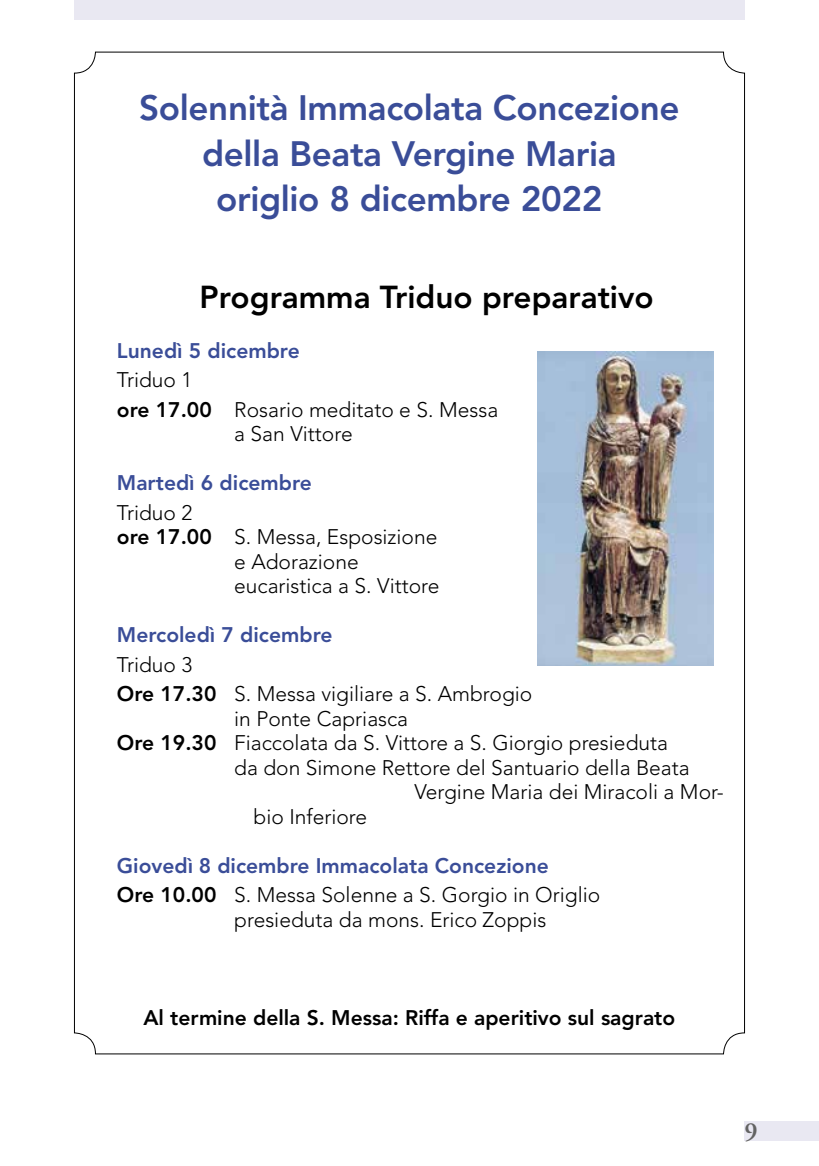
<style>
.page{position:relative;width:819px;height:1166px;background:#fff}
.page>*{position:absolute;margin:0;border:0;box-sizing:border-box;transform-origin:0 0}
.t1{font:800 35px/45.5px "Avenir";letter-spacing:-.01em;color:#3a4d98;text-align:center}
.t2{font:800 31.5px "Avenir";color:#000}
.t3{font:600 26.25px "Adobe Garamond";color:#636363}
.t4{font:300 21px/29.4px "Avenir";color:#000}
.t5{font:800 21px/29.4px "Avenir";color:#3a4d98}
.t6{font:800 21px "Avenir";color:#000}
.s1{font-weight:800}
.s2{color:#000}
.s3{font-weight:300;color:#000}
</style>
<div class="page">
<div style="left:74px;top:0;width:670px;height:20px;background:#e9e8f2"></div>
<div style="left:744px;top:1121px;width:75px;height:20px;background:#e9e8f2"></div>
<img style="left:537px;top:351px;width:176px;height:314px">
<h1 class="t1" style="left:139px;top:86px;width:542px">Solennità Immacolata Concezione della Beata Vergine Maria<br>origlio 8 dicembre 2022</h1>
<h2 class="t2" style="left:200px;top:279px;width:455px">Programma Triduo preparativo</h2>
<p class="t5" style="left:117px;top:336px;width:184px">Lunedì 5 dicembre</p>
<p class="t4" style="left:117px;top:365px;width:383px">Triduo 1<br><span class="s1">ore 17.00</span> Rosario meditato e S. Messa</p>
<p class="t4" style="left:234px;top:419px;width:120px">a San Vittore</p>
<p class="t5" style="left:117px;top:468px;width:196px">Martedì 6 dicembre</p>
<p class="t4" style="left:117px;top:498px;width:77px">Triduo 2</p>
<p class="t4" style="left:117px;top:522px;width:322px"><span class="s1">ore 17.00</span> S. Messa, Esposizione</p>
<p class="t4" style="left:234px;top:547px;width:126px">e Adorazione</p>
<p class="t4" style="left:234px;top:571px;width:207px">eucaristica a S. Vittore</p>
<p class="t5" style="left:117px;top:620px;width:217px">Mercoledì 7 dicembre</p>
<p class="t4" style="left:117px;top:650px;width:417px">Triduo 3<br><span class="s1">Ore 17.30</span> S. Messa vigiliare a S. Ambrogio</p>
<p class="t4" style="left:234px;top:704px;width:175px">in Ponte Capriasca</p>
<p class="t4" style="left:117px;top:728px;width:552px"><span class="s1">Ore 19.30</span> Fiaccolata da S. Vittore a S. Giorgio presieduta</p>
<p class="t4" style="left:234px;top:753px;width:457px">da don Simone Rettore del Santuario della Beata</p>
<p class="t4" style="left:414px;top:777px;width:311px">Vergine Maria dei Miracoli a Mor-</p>
<p class="t4" style="left:253px;top:802px;width:115px">bio Inferiore</p>
<p class="t5" style="left:117px;top:851px;width:485px">Giovedì 8 dicembre Immacolata Concezione<br><span class="s2">Ore 10.00</span> <span class="s3">S. Messa Solenne a S. Gorgio in Origlio</span></p>
<p class="t4" style="left:234px;top:905px;width:314px">presieduta da mons. Erico Zoppis</p>
<p class="t6" style="left:143px;top:1005px;width:533px">Al termine della S. Messa: Riffa e aperitivo sul sagrato</p>
<p class="t3" style="left:744px;top:1117px;width:15px">9</p>
</div>
